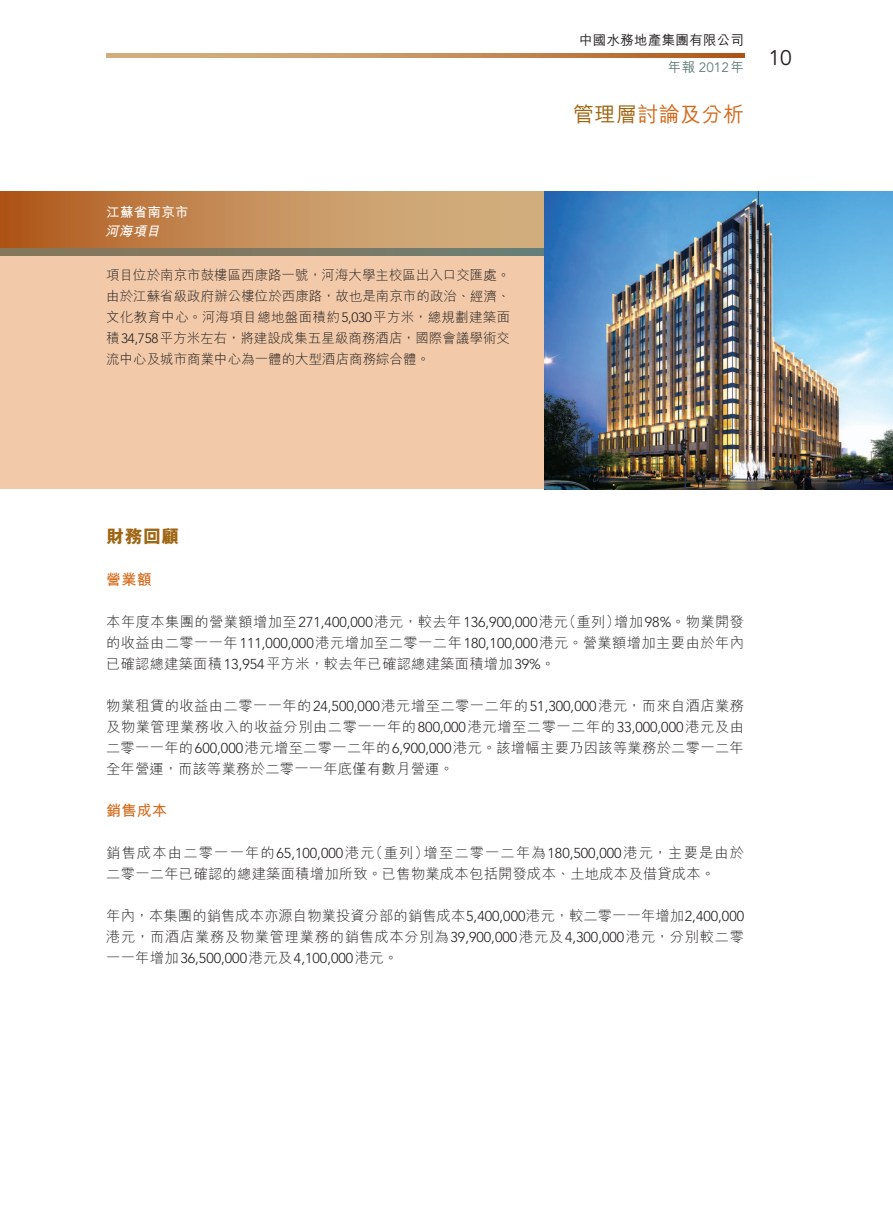
<style>
.page{position:relative;width:893px;height:1212px;background:#fff}
.page>*{position:absolute;margin:0;border:0;box-sizing:border-box;transform-origin:0 0}
.t1{font:500 21px "M Hei HK";letter-spacing:.02em;color:#d3691a}
.t2{font:21px "Avenir LT Std";color:#231f20}
.t3{font:800 18px "M Hei HK";color:#9e6512}
.t4{font:700 15px "M Hei HK";letter-spacing:.02em;color:#d3691a}
.t5{font:300 14.25px/21px "M Hei HK";letter-spacing:.02em;color:#231f20}
.t6{font:300 14.25px "Avenir LT Std";color:#231f20}
.t7{font:300 14.25px "M Hei HK";letter-spacing:.08em;color:#231f20}
.t8{font:300 13.5px/21px "M Hei HK";color:#231f20;text-align:justify}
.t9{font:500 13.5px "M Hei HK";letter-spacing:.02em;color:#231f20}
.t10{font:13.5px "Avenir LT Std";color:#607f7a}
.t11{font:700 13.5px "M Hei HK";letter-spacing:.02em;color:#fff}
.t12{font:italic 700 13.5px "M Hei HK";color:#fff}
.s1{font-family:"Avenir LT Std"}
.s2{font-family:"M Hei HK";font-weight:500}
.s3{color:#9e6512}
.s4{font-family:"M Hei HK"}
</style>
<div class="page">
<svg style="left:106px;top:53px;width:638px;height:4px;background:#c48d58"></svg>
<div style="left:0;top:191px;width:544px;height:298px;background:#f2caa9"></div>
<svg style="left:0;top:191px;width:544px;height:57px;background:#c48d58"></svg>
<svg style="left:0;top:248px;width:544px;height:7px;background:#7b7965"></svg>
<img style="left:544px;top:191px;width:349px;height:298px">
<p class="t11" style="left:106px;top:202px;width:84px">江蘇省南京市</p>
<p class="t12" style="left:105px;top:221px;width:60px">河海項目</p>
<p class="t8" style="left:106px;top:264px;width:406px">項目位於南京市鼓樓區西康路一號，河海大學主校區出入口交匯處。由於江蘇省級政府辦公樓位於西康路，故也是南京市的政治、經濟、文化教育中心。河海項目總地盤面積約<span class="s1">5,030</span>平方米，總規劃建築面積<span class="s1">34,758</span>平方米左右，將建設成集五星級商務酒店，國際會議學術交流中心及城市商業中心為一體的大型酒店商務綜合體。</p>
<p class="t9" style="left:579px;top:30px;width:166px">中國水務地產集團有限公司</p>
<p class="t10" style="left:668px;top:60px;width:78px"><span class="s2">年報</span> 2012 <span class="s2">年</span></p>
<h1 class="t1" style="left:573px;top:99px;width:172px"><span class="s3">管理層</span>討論及分析</h1>
<h1 class="t2" style="left:769px;top:46px;width:25px">10</h1>
<p class="t3" style="left:106px;top:528px;width:75px">財務回顧</p>
<p class="t4" style="left:106px;top:569px;width:47px">營業額</p>
<p class="t5" style="left:562px;top:611px;width:59px">（重列）</p>
<p class="t6" style="left:106px;top:614px;width:463px"><span class="s4">本年度本集團的營業額增加至</span>271,400,000<span class="s4">港元，較去年</span>136,900,000<span class="s4">港元</span></p>
<p class="t5" style="left:106px;top:632px;width:639px">的收益由二零一一年<span class="s1">111,000,000</span>港元增加至二零一二年<span class="s1">180,100,000</span>港元。營業額增加主要由於年內已確認總建築面積<span class="s1">13,954</span>平方米，較去年已確認總建築面積增加<span class="s1">39%</span>。</p>
<p class="t5" style="left:106px;top:695px;width:640px;text-align:justify">物業租賃的收益由二零一一年的<span class="s1">24,500,000</span>港元增至二零一二年的<span class="s1">51,300,000</span>港元，而來自酒店業務及物業管理業務收入的收益分別由二零一一年的<span class="s1">800,000</span>港元增至二零一二年的<span class="s1">33,000,000</span>港元及由二零一一年的<span class="s1">600,000</span>港元增至二零一二年的<span class="s1">6,900,000</span>港元。該增幅主要乃因該等業務於二零一二年全年營運，而該等業務於二零一一年底僅有數月營運。</p>
<p class="t4" style="left:106px;top:800px;width:62px">銷售成本</p>
<p class="t7" style="left:424px;top:846px;width:322px">增至二零一二年為<span class="s1">180,500,000</span>港元，主要是由於</p>
<p class="t5" style="left:614px;top:611px;width:131px">增加<span class="s1">98%</span>。物業開發</p>
<p class="t5" style="left:369px;top:842px;width:61px">（重列）</p>
<p class="t5" style="left:106px;top:842px;width:610px">銷售成本由二零一一年的<span class="s1">65,100,000</span>港元<br>二零一二年已確認的總建築面積增加所致。已售物業成本包括開發成本、土地成本及借貸成本。</p>
<p class="t5" style="left:106px;top:905px;width:639px">年內，本集團的銷售成本亦源自物業投資分部的銷售成本<span class="s1">5,400,000</span>港元，較二零一一年增加<span class="s1">2,400,000</span>港元，而酒店業務及物業管理業務的銷售成本分別為<span class="s1">39,900,000</span>港元及<span class="s1">4,300,000</span>港元，分別較二零</p>
<p class="t6" style="left:106px;top:950px;width:293px"><span class="s4">一一年增加</span>36,500,000<span class="s4">港元及</span>4,100,000<span class="s4">港元。</span></p>
</div>
